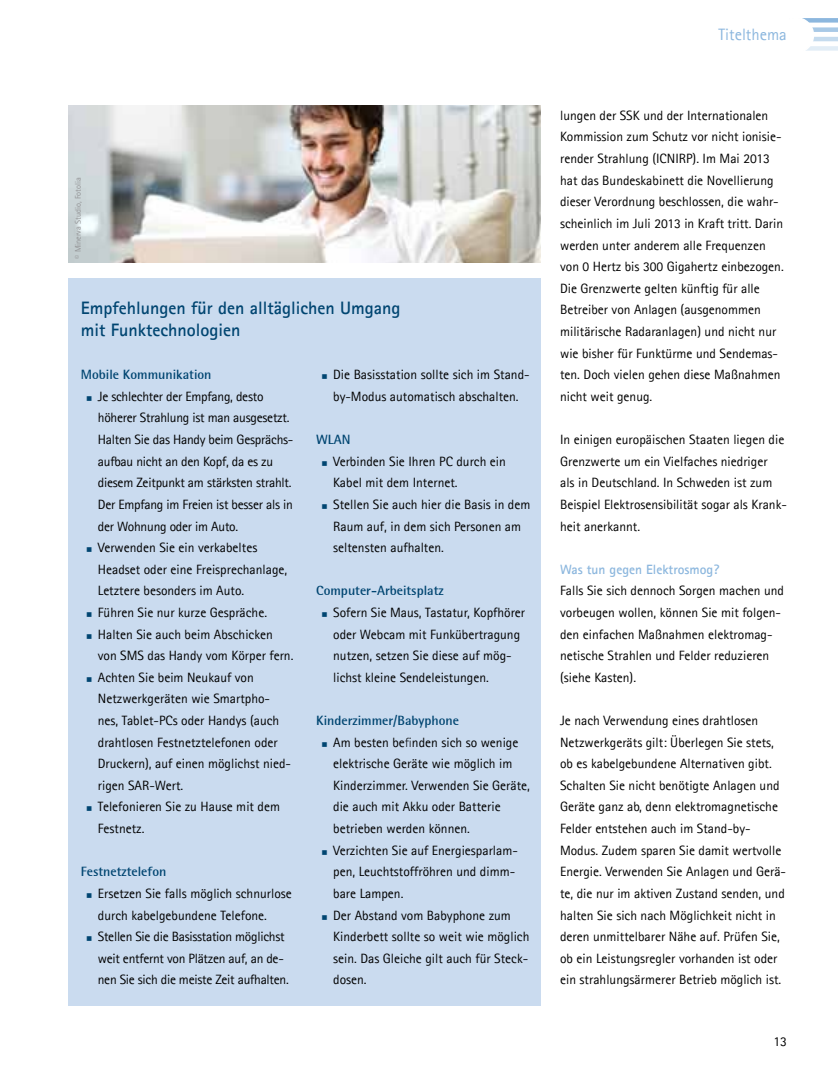
<style>
.page{position:relative;width:838px;height:1085px;background:#fff}
.page>*{position:absolute;margin:0;border:0;box-sizing:border-box;transform-origin:0 0}
.t1{font:700 18px/21.6px "Agfa Rotis Sans Serif";color:#004571}
.t2{font:16.5px "Agfa Rotis Sans Serif";color:#8cb7de}
.t3{font:13.5px/21.6px "Agfa Rotis Sans Serif";color:#000}
.t4{font:13.5px/21.6px "Agfa Rotis Sans Serif";letter-spacing:-.02em;color:#000}
.t5{font:700 13.5px "AT Rotis Semi Sans";color:#004571}
.t6{font:700 13.5px "Agfa Rotis Sans Serif";color:#8cb7de}
.t7{font:8.25px "Agfa Rotis Sans Serif";color:#929395}
</style>
<div class="page">
<div style="left:790px;top:18px;width:48px;height:5px;background:#8cb7de"></div>
<div style="left:790px;top:27px;width:48px;height:5px;background:#a8c9e6"></div>
<hr style="left:790px;top:37px;width:48px;height:4px;background:#c5dbee">
<div style="left:790px;top:46px;width:48px;height:5px;background:#e2edf6"></div>
<div style="left:778px;top:18px;width:35px;height:35px;background:#fff;border-radius:50%"></div>
<div style="left:777px;top:17px;width:37px;height:36px;border:2px solid #fff;border-radius:50%"></div>
<div style="left:68px;top:279px;width:473px;height:726px;background:#cadbef"></div>
<img style="left:68px;top:105px;width:473px;height:158px">
<p class="t7" style="left:73px;top:259px;width:83px;rotate:-90deg">© M inerva Studio, Fotolia</p>
<h1 class="t1" style="left:81px;top:297px;width:321px">Empfehlungen für den alltäglichen Umgang mit Funktechnologien</h1>
<p class="t5" style="left:81px;top:366px;width:132px">Mobile Kommunikation</p>
<p class="t4" style="left:98px;top:385px;width:197px">Je schlechter der Empfang, desto höherer Strahlung ist man ausgesetzt.<br>Halten Sie das Handy beim Gesprächs&shy;aufbau nicht an den Kopf, da es zu diesem Zeitpunkt am stärksten strahlt.<br>Der Empfang im Freien ist besser als in der Wohnung oder im Auto.<br>Verwenden Sie ein verkabeltes<br>Headset oder eine Freisprechanlage,<br>Letztere besonders im Auto.<br>Führen Sie nur kurze Gespräche.<br>Halten Sie auch beim Abschicken von SMS</p>
<p class="t3" style="left:98px;top:644px;width:197px;text-indent:50px">das Handy vom Körper fern.<br>Achten Sie beim Neukauf von<br>Netzwerkgeräten wie Smartpho&shy;nes, Tablet-PCs oder Handys (auch drahtlosen Festnetztelefonen oder<br>Druckern), auf einen möglichst nied&shy;rigen SAR-Wert.<br>Telefonieren Sie zu Hause mit dem<br>Festnetz.</p>
<p class="t5" style="left:81px;top:863px;width:87px">Festnetztelefon</p>
<p class="t4" style="left:98px;top:882px;width:195px">Ersetzen Sie falls möglich schnurlose durch kabelgebundene Telefone.<br>Stellen Sie die Basisstation möglichst weit entfernt von Plätzen auf, an de&shy;nen Sie sich die meiste Zeit aufhalten.</p>
<p class="t3" style="left:333px;top:363px;width:198px">Die Basisstation sollte sich im Stand&shy;by-Modus automatisch abschalten.</p>
<p class="t5" style="left:316px;top:431px;width:36px">WLAN</p>
<p class="t3" style="left:333px;top:450px;width:199px">Verbinden Sie Ihren PC durch ein<br>Kabel mit dem Internet.<br>Stellen Sie auch hier die Basis in dem<br>Raum auf, in dem sich Personen am seltensten aufhalten.</p>
<p class="t5" style="left:316px;top:582px;width:129px">Computer-Arbeitsplatz</p>
<p class="t3" style="left:333px;top:601px;width:193px">Sofern Sie Maus, Tastatur, Kopfhörer oder Webcam mit Funkübertragung nutzen, setzen Sie diese auf mög&shy;lichst kleine Sendeleistungen.</p>
<p class="t5" style="left:316px;top:712px;width:144px">Kinderzimmer/Babyphone</p>
<p class="t3" style="left:333px;top:731px;width:198px">Am besten befinden sich so wenige elektrische Geräte wie möglich im<br>Kinderzimmer. Verwenden Sie Geräte, die auch mit Akku oder Batterie betrieben werden können.<br>Verzichten Sie auf Energiesparlam&shy;pen, Leuchtstoffröhren und dimm&shy;bare Lampen.<br>Der Abstand vom Babyphone zum<br>Kinderbett sollte so weit wie möglich sein. Das Gleiche gilt auch für Steck&shy;dosen.</p>
<p class="t2" style="left:718px;top:25px;width:70px">Titelthema</p>
<p class="t3" style="left:560px;top:104px;width:225px">lungen der SSK und der Internationalen Kommission zum Schutz vor nicht ionisie&shy;render Strahlung (ICNIRP). Im Mai 2013 hat das Bundeskabinett die Novellierung dieser Verordnung beschlossen, die wahr&shy;scheinlich im Juli 2013 in Kraft tritt. Darin werden unter anderem alle Frequenzen von 0 Hertz bis 300 Gigahertz einbezogen.<br>Die Grenzwerte gelten künftig für alle Betreiber von Anlagen (ausgenommen militärische Radaranlagen) und nicht nur wie bisher für Funktürme und Sendemas&shy;ten. Doch vielen gehen diese Maßnahmen nicht weit genug.</p>
<p class="t3" style="left:560px;top:428px;width:228px">In einigen europäischen Staaten liegen die Grenzwerte um ein Vielfaches niedriger<br>als in Deutschland. In Schweden ist zum Beispiel Elektrosensibilität sogar als Krank&shy;heit anerkannt.</p>
<p class="t6" style="left:560px;top:560px;width:161px">Was tun gegen Elektrosmog?</p>
<p class="t3" style="left:560px;top:579px;width:225px">Falls Sie sich dennoch Sorgen machen und vorbeugen wollen, können Sie mit folgen&shy;den einfachen Maßnahmen elektromag&shy;netische Strahlen und Felder reduzieren (siehe Kasten).</p>
<p class="t3" style="left:560px;top:709px;width:227px">Je nach Verwendung eines drahtlosen Netzwerkgeräts gilt: Ü berlegen Sie stets, ob es kabelgebundene Alternativen gibt.<br>Schalten Sie nicht benötigte Anlagen und Geräte ganz ab, denn elektromagnetische Felder entstehen auch im Stand-by-Modus. Zudem sparen Sie damit wertvolle Energie. Verwenden Sie Anlagen und Gerä&shy;te, die nur im aktiven Zustand senden, und halten Sie sich nach Möglichkeit nicht in deren unmittelbarer Nähe auf. Prüfen Sie, ob ein Leistungsregler vorhanden ist oder ein strahlungsärmerer Betrieb möglich ist.</p>
<p class="t3" style="left:773px;top:1030px;width:15px">13</p>
</div>
